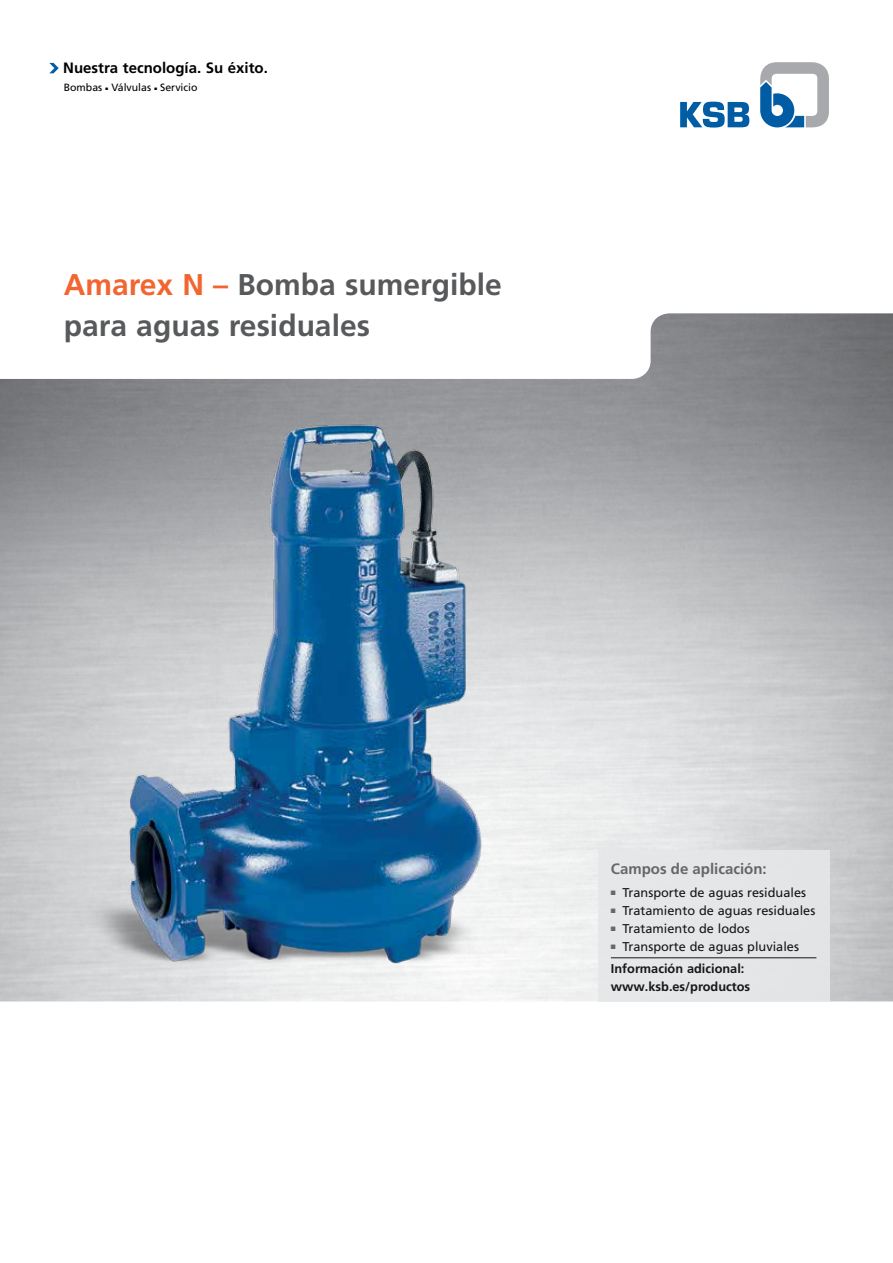
<style>
.page{position:relative;width:893px;height:1263px;background:#fff}
.page>*{position:absolute;margin:0;border:0;box-sizing:border-box;transform-origin:0 0}
.t1{font:700 30px/41.7px "Frutiger LT Pro";color:#58595b}
.t2{font:700 15px "Frutiger LT Pro";color:#000}
.t3{font:700 15px "Frutiger LT Pro";color:#58595b}
.t4{font:12.75px/22.2px "Frutiger LT Pro";color:#000}
.t5{font:700 12.75px "Frutiger LT Pro";color:#000}
.t6{font:10.5px "Frutiger LT Pro";color:#000}
.s1{color:#f26531}
.s2{color:#58595b}
.s3{font-weight:700}
</style>
<div class="page">
<img style="left:0;top:313px;width:893px;height:688px">
<svg style="left:760px;top:62px;width:69px;height:65px"></svg>
<svg style="left:680px;top:102px;width:69px;height:26px"></svg>
<svg style="left:49px;top:63px;width:10px;height:10px"></svg>
<div style="left:598px;top:851px;width:231px;height:151px;background:#e6e7e8"></div>
<hr style="left:611px;top:957px;width:205px;height:1px;background:#000">
<img style="left:64px;top:404px;width:485px;height:582px">
<p class="t2" style="left:63px;top:59px;width:206px">Nuestra tecnología. Su éxito.</p>
<p class="t6" style="left:64px;top:81px;width:135px">Bombas ■ Válvulas ■ Servicio</p>
<h1 class="t1" style="left:64px;top:263px;width:439px"><span class="s1">Amarex N –</span> Bomba sumergible para aguas residuales</h1>
<p class="t3" style="left:611px;top:860px;width:157px">Campos de aplicación:</p>
<p class="t4" style="left:611px;top:881px;width:197px"><span class="s2">■</span> Transporte de aguas residuales</p>
<p class="t4" style="left:611px;top:899px;width:206px"><span class="s2">■</span> Tratamiento de aguas residuales</p>
<p class="t4" style="left:611px;top:917px;width:140px"><span class="s2">■</span> Tratamiento de lodos</p>
<p class="t4" style="left:611px;top:935px;width:190px"><span class="s2">■</span> Transporte de aguas pluviales<br><span class="s3">Información adicional:</span></p>
<p class="t5" style="left:611px;top:979px;width:141px">www.ksb.es/productos</p>
</div>
